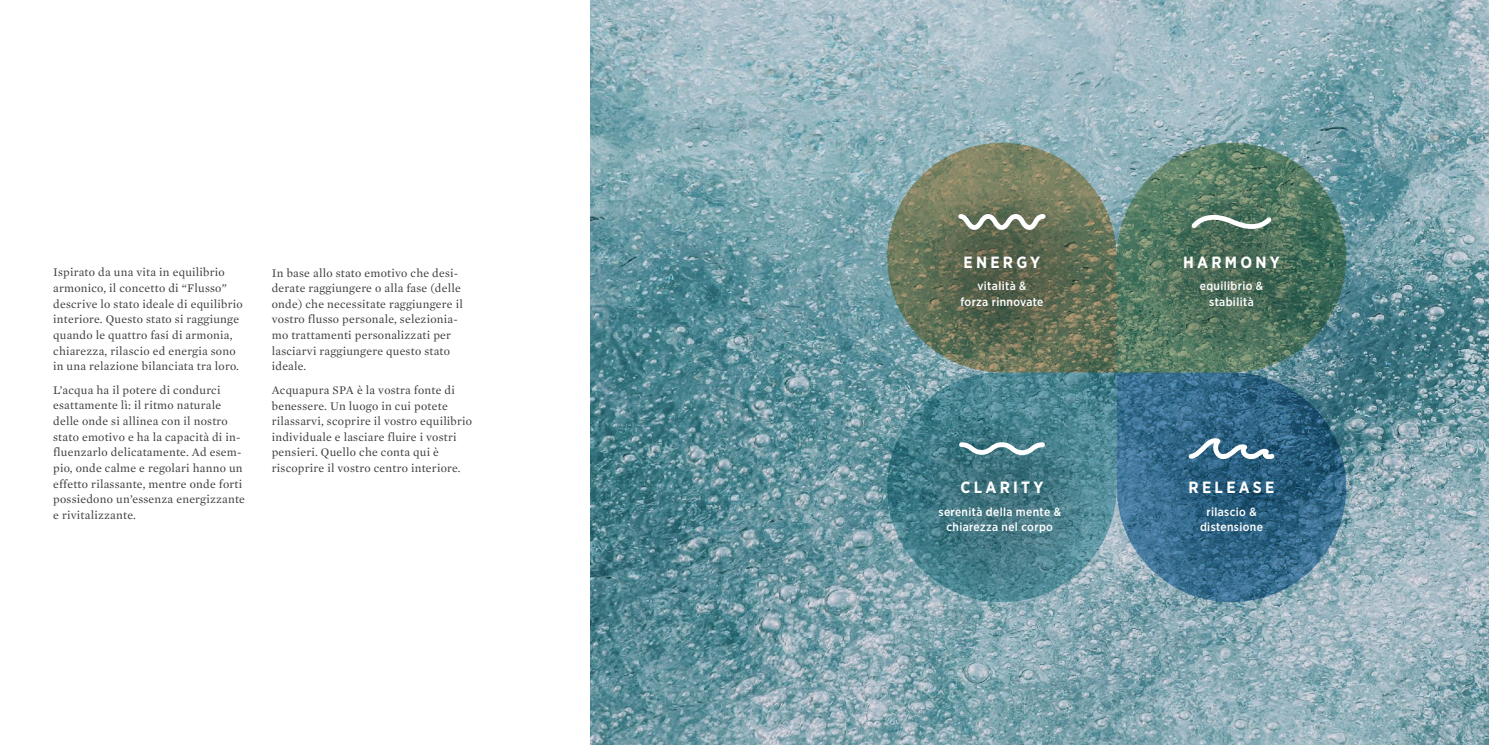
<style>
.page{position:relative;width:1489px;height:745px;background:#fff}
.page>*{position:absolute;margin:0;border:0;box-sizing:border-box;transform-origin:0 0}
.t1{font:700 16.25px "Gotham Narrow";letter-spacing:.2em;color:#fff}
.t2{font:11.88px/15.6px "Mercury Text G1";letter-spacing:.02em;color:#3c3c3b}
.t3{font:500 11.88px/15.6px "Gotham Narrow";letter-spacing:.03em;color:#fff;text-align:center}
</style>
<div class="page">
<img style="left:591px;top:0;width:897px;height:744px">
<svg style="left:1116px;top:143px;width:230px;height:229px;background:#597e6d"></svg>
<svg style="left:887px;top:372px;width:229px;height:229px;background:#528792"></svg>
<svg style="left:1116px;top:372px;width:230px;height:229px;background:#3f718f"></svg>
<svg style="left:887px;top:143px;width:229px;height:229px;background:#6e7d68"></svg>
<svg style="left:955px;top:211px;width:92px;height:21px"></svg>
<svg style="left:1187px;top:213px;width:88px;height:21px"></svg>
<svg style="left:1185px;top:437px;width:92px;height:25px"></svg>
<svg style="left:956px;top:439px;width:91px;height:18px"></svg>
<p class="t2" style="left:53px;top:264px;width:191px">Ispirato da una vita in equilibrio armonico, il concetto di “Flusso” descrive lo stato ideale di equilibrio interiore. Questo stato si raggiunge quando le quattro fasi di armonia, chiarezza, rilascio ed energia sono in una relazione bilanciata tra loro.</p>
<p class="t2" style="left:53px;top:381px;width:193px">L’acqua ha il potere di condurci esattamente lì: il ritmo naturale delle onde si allinea con il nostro stato emotivo e ha la capacità di in&shy;fluenzarlo delicatamente. Ad esem&shy;pio, onde calme e regolari hanno un effetto rilassante, mentre onde forti possiedono un’essenza energizzante e rivitalizzante.</p>
<p class="t2" style="left:272px;top:264px;width:192px">In base allo stato emotivo che desi&shy;derate raggiungere o alla fase (delle onde) che necessitate raggiungere il vostro flusso personale, selezionia&shy;mo trattamenti personalizzati per lasciarvi raggiungere questo stato ideale.</p>
<p class="t2" style="left:272px;top:381px;width:202px">Acquapura SPA è la vostra fonte di benessere. Un luogo in cui potete rilassarvi, scoprire il vostro equilibrio individuale e lasciare fluire i vostri pensieri. Quello che conta qui è riscoprire il vostro centro interiore.</p>
<h1 class="t1" style="left:963px;top:251px;width:78px">ENERGY</h1>
<h1 class="t1" style="left:1183px;top:251px;width:98px">HARMONY</h1>
<p class="t3" style="left:960px;top:277px;width:85px">vitalità &amp;<br>forza rinnovate</p>
<p class="t3" style="left:1199px;top:277px;width:65px">equilibrio &amp; stabilità</p>
<h1 class="t1" style="left:960px;top:477px;width:84px">CLARITY</h1>
<h1 class="t1" style="left:1188px;top:477px;width:87px">RELEASE</h1>
<p class="t3" style="left:938px;top:503px;width:124px">serenità della mente &amp; chiarezza nel corpo</p>
<p class="t3" style="left:1199px;top:503px;width:64px">rilascio &amp; distensione</p>
</div>
